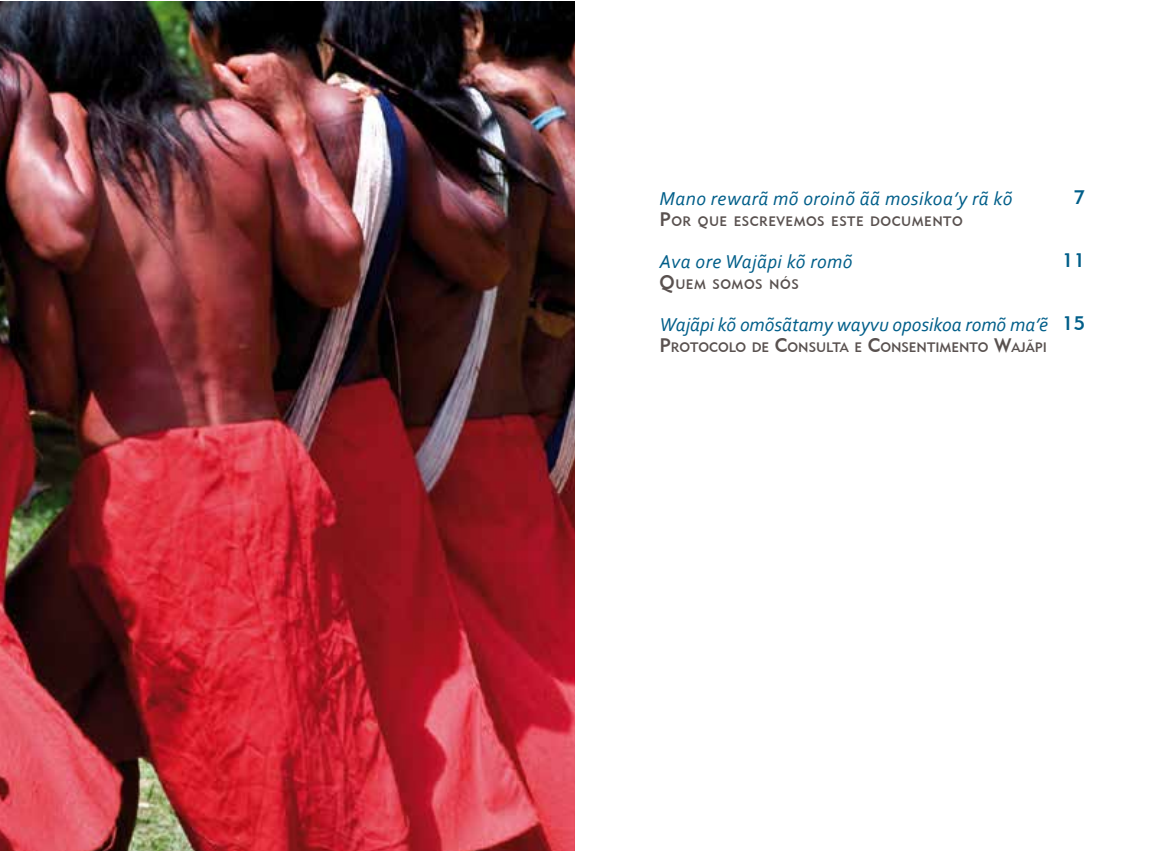
<style>
.page{position:relative;width:1149px;height:851px;background:#fff}
.page>*{position:absolute;margin:0;border:0;box-sizing:border-box;transform-origin:0 0}
.t1{font:italic 19.5px "Corbel";letter-spacing:.015em;color:#005e89}
.t2{font:19.5px "Geometric 415 BT Medium A";color:#005e89}
.t3{font:13.65px "Geometric 415 BT Medium A";letter-spacing:.035em;color:#59514f}
.t4{font:13.65px "Geometric 415 BT Medium A";color:#59514f}
.s1{font-size:19.5px}
</style>
<div class="page">
<img style="left:0;top:1px;width:574px;height:849px">
<p class="t1" style="left:659px;top:190px;width:354px">Mano rewarã mõ oroinõ ãã mosikoa’y rã kõ</p>
<p class="t3" style="left:659px;top:213px;width:304px"><span class="s1">P</span>OR QUE ESCREVEMOS ESTE DOCUMENTO</p>
<p class="t1" style="left:659px;top:253px;width:194px">Ava ore Wajãpi kõ romõ</p>
<p class="t3" style="left:659px;top:276px;width:141px"><span class="s1">Q</span>UEM SOMOS NÓS</p>
<p class="t1" style="left:659px;top:316px;width:390px">Wajãpi kõ omõsãtamy wayvu oposikoa romõ ma’ẽ</p>
<p class="t4" style="left:659px;top:339px;width:389px"><span class="s1">P</span>ROTOCOLO DE <span class="s1">C</span>ONSULTA E <span class="s1">C</span>ONSENTIMENTO <span class="s1">W</span>AJÃPI</p>
<p class="t2" style="left:1073px;top:185px;width:13px">7</p>
<p class="t2" style="left:1061px;top:248px;width:24px">11</p>
<p class="t2" style="left:1061px;top:311px;width:24px">15</p>
</div>
